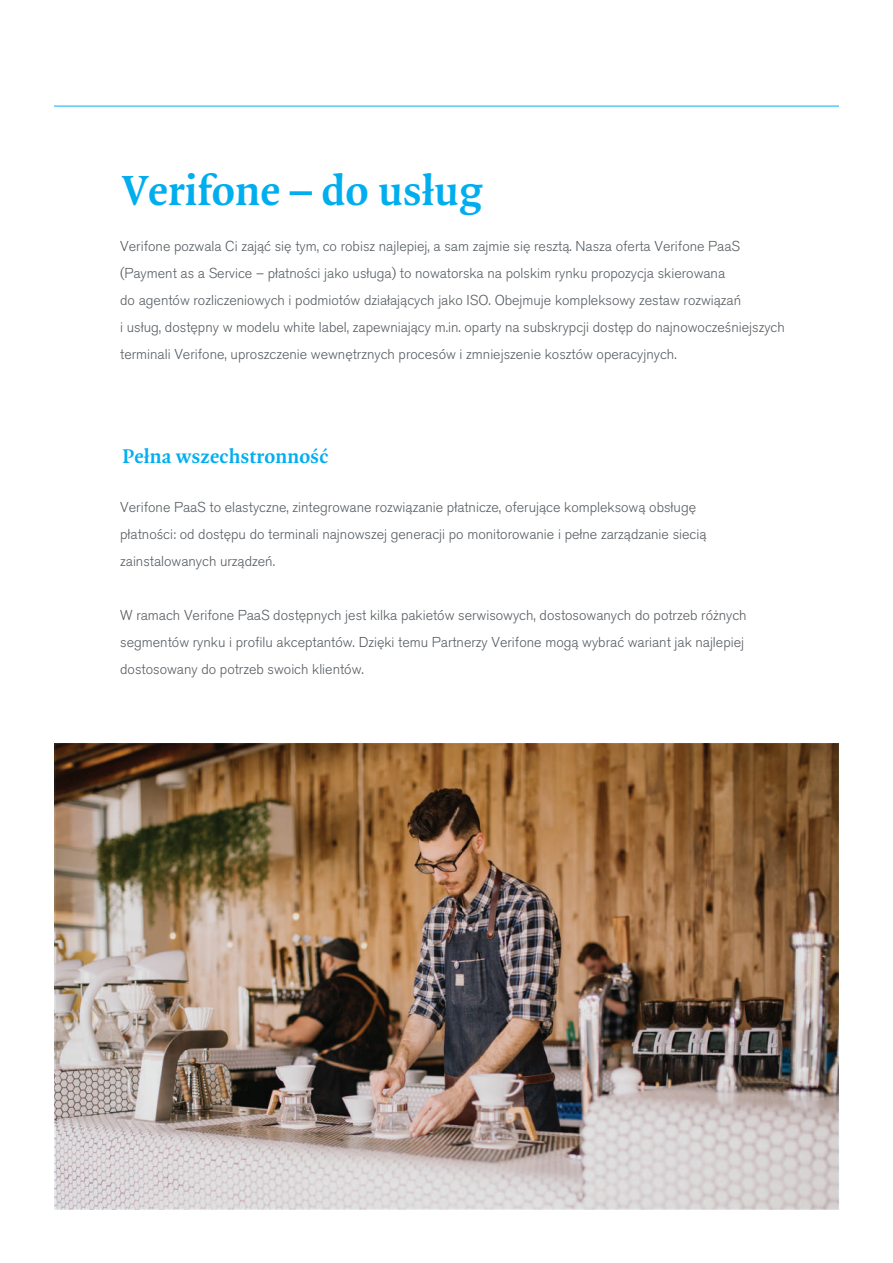
<style>
.page{position:relative;width:893px;height:1263px;background:#fff}
.page>*{position:absolute;margin:0;border:0;box-sizing:border-box;transform-origin:0 0}
.t1{font:700 45px "Quadraat Pro";color:#00aeef}
.t2{font:700 21px "Quadraat Pro";letter-spacing:.005em;color:#00aeef}
.t3{font:300 14.25px/27px "Akzidenz Grotesk Pro";color:#575d62}
</style>
<div class="page">
<img style="left:55px;top:743px;width:784px;height:466px">
<hr style="left:54px;top:106px;width:785px;height:1px;background:#00aeef">
<h1 class="t1" style="left:122px;top:159px;width:362px">Verifone – do usług</h1>
<p class="t3" style="left:120px;top:233px;width:666px">Verifone pozwala Ci zająć się tym, co robisz najlepiej, a sam zajmie się resztą. Nasza oferta Verifone PaaS (Payment as a Service – płatności jako usługa) to nowatorska na polskim rynku propozycja skierowana<br>do agentów rozliczeniowych i podmiotów działających jako ISO. Obejmuje kompleksowy zestaw rozwiązań<br>i usług, dostępny w modelu white label, zapewniający m.in. oparty na subskrypcji dostęp do najnowocześniejszych terminali Verifone, uproszczenie wewnętrznych procesów i zmniejszenie kosztów operacyjnych.</p>
<h2 class="t2" style="left:122px;top:442px;width:207px">Pełna wszechstronność</h2>
<p class="t3" style="left:120px;top:493px;width:588px">Verifone PaaS to elastyczne, zintegrowane rozwiązanie płatnicze, oferujące kompleksową obsługę płatności: od dostępu do terminali najnowszej generacji po monitorowanie i pełne zarządzanie siecią zainstalowanych urządzeń.</p>
<p class="t3" style="left:120px;top:601px;width:628px">W ramach Verifone PaaS dostępnych jest kilka pakietów serwisowych, dostosowanych do potrzeb różnych segmentów rynku i profilu akceptantów. Dzięki temu Partnerzy Verifone mogą wybrać wariant jak najlepiej dostosowany do potrzeb swoich klientów.</p>
</div>
